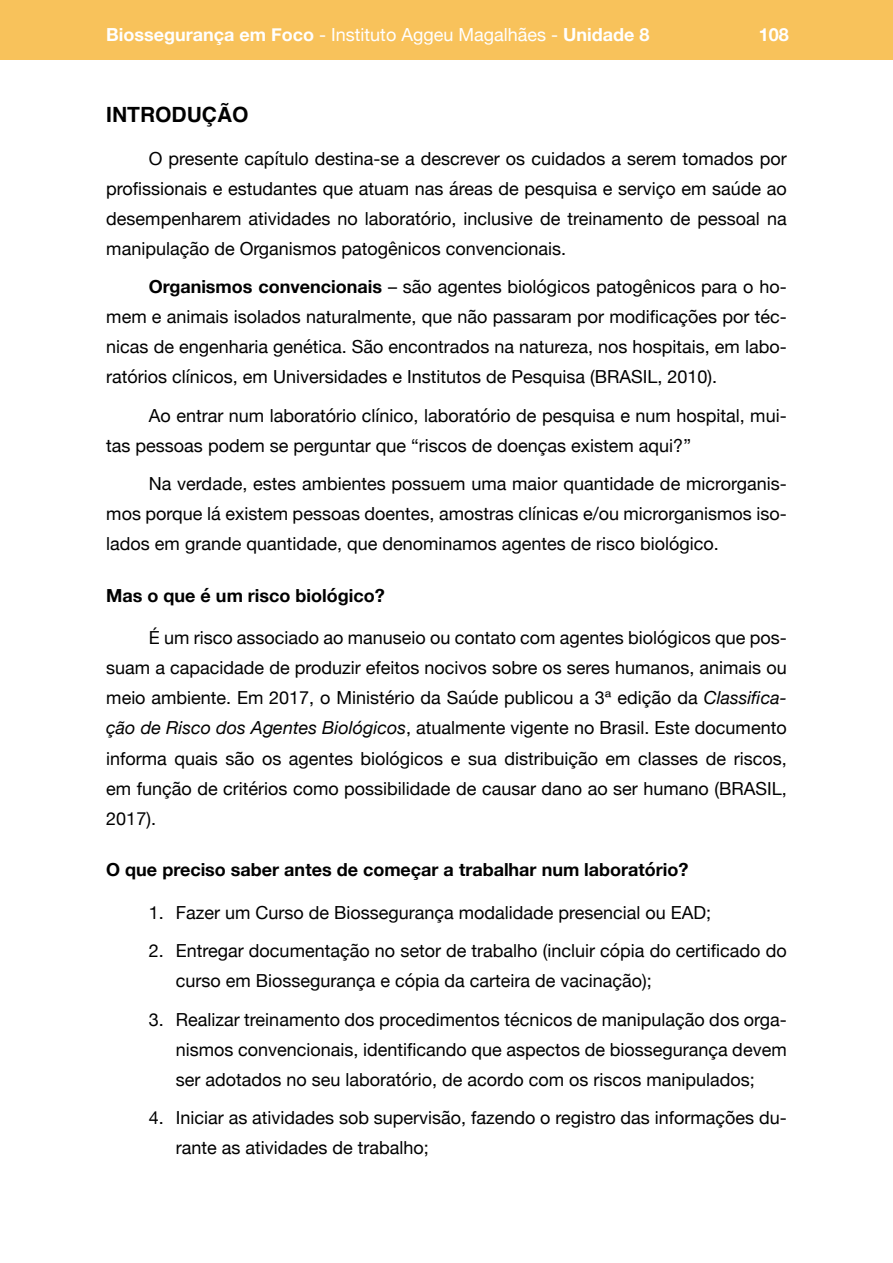
<style>
.page{position:relative;width:893px;height:1263px;background:#fff}
.page>*{position:absolute;margin:0;border:0;box-sizing:border-box;transform-origin:0 0}
.t1{font:700 21px "Helvetica";color:#000}
.t2{font:18px/30px "Helvetica Neue";color:#000;text-align:justify}
.t3{font:700 18px "Helvetica Neue";color:#000}
.t4{font:700 18px "Helvetica Neue";color:#fff}
.s1{font-weight:400}
.s2{font-weight:700}
.s3{font-style:italic}
</style>
<div class="page">
<div style="left:0;top:0;width:892px;height:60px;background:#f8c25b"></div>
<p class="t4" style="left:106px;top:20px;width:545px">Biossegurança em Foco <span class="s1">- Instituto Aggeu Magalhães -</span> Unidade 8</p>
<p class="t4" style="left:759px;top:20px;width:32px">108</p>
<p class="t1" style="left:106px;top:98px;width:144px">INTRODUÇÃO</p>
<p class="t2" style="left:106px;top:144px;width:682px;text-indent:43px">O presente capítulo destina-se a descrever os cuidados a serem tomados por profissionais e estudantes que atuam nas áreas de pesquisa e serviço em saúde ao desempenharem atividades no laboratório, inclusive de treinamento de pessoal na manipulação de Organismos patogênicos convencionais.</p>
<p class="t2" style="left:106px;top:273px;width:682px;text-indent:43px"><span class="s2">Organismos convencionais</span> – são agentes biológicos patogênicos para o ho&shy;mem e animais isolados naturalmente, que não passaram por modificações por téc&shy;nicas de engenharia genética. São encontrados na natureza, nos hospitais, em labo&shy;ratórios clínicos, em Universidades e Institutos de Pesquisa (BRASIL, 2010).</p>
<p class="t2" style="left:106px;top:401px;width:682px;text-indent:43px">Ao entrar num laboratório clínico, laboratório de pesquisa e num hospital, mui&shy;tas pessoas podem se perguntar que “riscos de doenças existem aqui?”</p>
<p class="t2" style="left:106px;top:470px;width:682px;text-indent:43px">Na verdade, estes ambientes possuem uma maior quantidade de microrganis&shy;mos porque lá existem pessoas doentes, amostras clínicas e/ou microrganismos iso&shy;lados em grande quantidade, que denominamos agentes de risco biológico.</p>
<p class="t3" style="left:106px;top:581px;width:280px">Mas o que é um risco biológico?</p>
<p class="t2" style="left:106px;top:624px;width:682px;text-indent:43px">É um risco associado ao manuseio ou contato com agentes biológicos que pos&shy;suam a capacidade de produzir efeitos nocivos sobre os seres humanos, animais ou meio ambiente. Em 2017, o Ministério da Saúde publicou a 3ª edição da <span class="s3">Classifica&shy;ção de Risco dos Agentes Biológicos</span>, atualmente vigente no Brasil. Este documento informa quais são os agentes biológicos e sua distribuição em classes de riscos, em função de critérios como possibilidade de causar dano ao ser humano (BRASIL, 2017).</p>
<p class="t3" style="left:106px;top:855px;width:584px">O que preciso saber antes de começar a trabalhar num laboratório?</p>
<p class="t2" style="left:149px;top:898px;width:564px">1. Fazer um Curso de Biossegurança modalidade presencial ou EAD;</p>
<p class="t2" style="left:176px;top:937px;width:612px;text-indent:-27px">2. Entregar documentação no setor de trabalho (incluir cópia do certificado do curso em Biossegurança e cópia da carteira de vacinação);</p>
<p class="t2" style="left:176px;top:1005px;width:612px;text-indent:-27px">3. Realizar treinamento dos procedimentos técnicos de manipulação dos orga&shy;nismos convencionais, identificando que aspectos de biossegurança devem ser adotados no seu laboratório, de acordo com os riscos manipulados;</p>
<p class="t2" style="left:176px;top:1104px;width:612px;text-indent:-27px">4. Iniciar as atividades sob supervisão, fazendo o registro das informações du&shy;rante as atividades de trabalho;</p>
</div>
